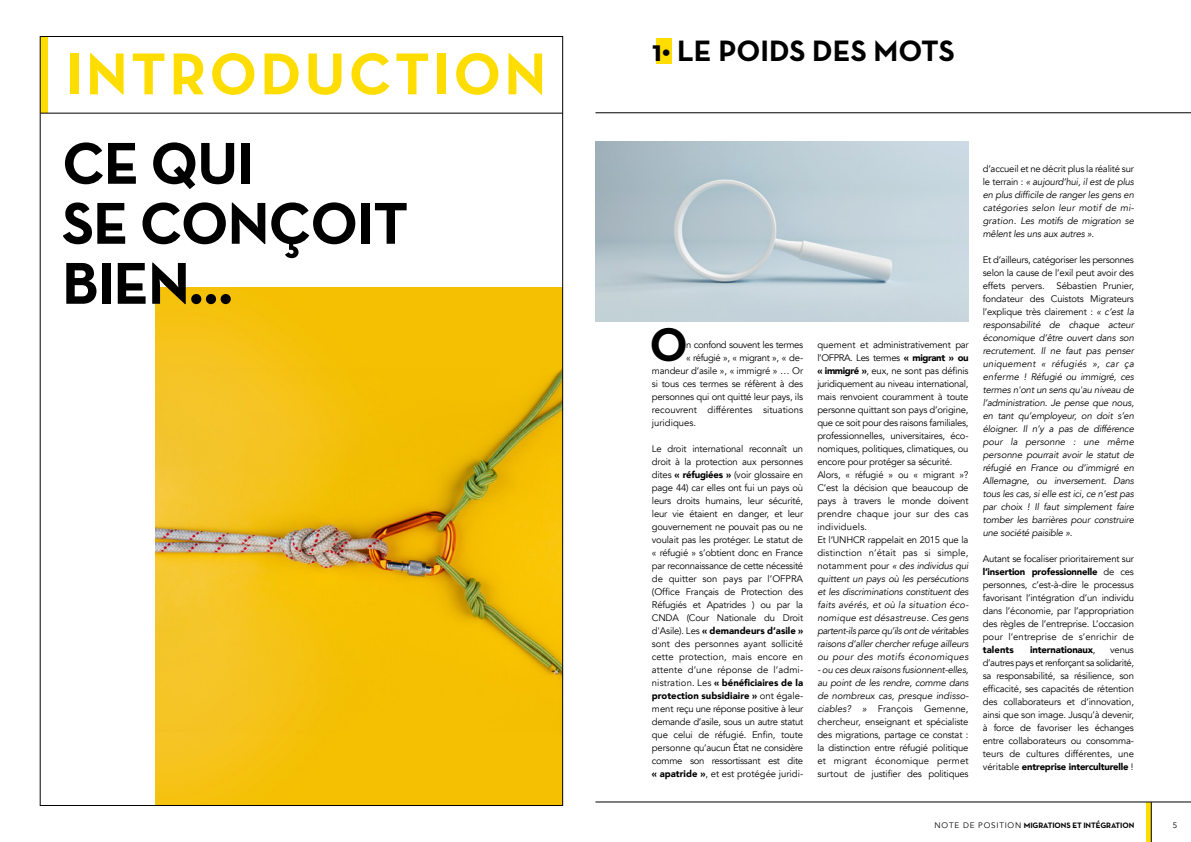
<style>
.page{position:relative;width:1191px;height:842px;background:#fff}
.page>*{position:absolute;margin:0;border:0;box-sizing:border-box;transform-origin:0 0}
.t1{font:700 60px/60px "Neutra Text";letter-spacing:-.02em;color:#000}
.t2{font:700 60px "Neutra Text";letter-spacing:.05em;color:#fd0}
.t3{font:700 48.2px "Neutra Text";color:#000}
.t4{font:700 30px "Neutra Text";color:#000}
.t5{font:9.5px/13px "Avenir";letter-spacing:-.02em;color:#000;text-align:justify}
.t6{font:italic 9.5px/13px "Avenir";letter-spacing:-.02em;color:#000;text-align:justify}
.t7{font:9.5px "Avenir";letter-spacing:-.04em;color:#000}
.t8{font:9.5px "Avenir";color:#000}
.t9{font:900 9.5px "Avenir";letter-spacing:-.02em;color:#000}
.t10{font:900 9.5px "Avenir";letter-spacing:.01em;color:#000}
.t11{font:700 8px "Neutra Text";letter-spacing:-.01em;color:#000}
.t12{font:8px "Avenir";color:#000}
.s1{font-weight:900}
.s2{font-style:italic}
.s3{font-style:normal}
.s4{font-weight:400}
.s5{font-family:"Avenir";font-weight:400}
</style>
<div class="page">
<div style="left:1146px;top:802px;width:5px;height:40px;background:#fd0"></div>
<hr style="left:595px;top:802px;width:596px;height:1px;background:#000">
<hr style="left:1151px;top:802px;width:1px;height:40px;background:#000">
<div style="left:40px;top:36px;width:8px;height:77px;background:#fd0"></div>
<img style="left:156px;top:287px;width:405px;height:517px">
<hr style="left:595px;top:113px;width:596px;height:1px;background:#000">
<div style="left:656px;top:38px;width:16px;height:26px;background:#fd0"></div>
<img style="left:595px;top:141px;width:374px;height:181px">
<hr style="left:40px;top:113px;width:522px;height:1px;background:#000">
<h1 class="t2" style="left:66px;top:36px;width:482px">INTRODUCTION</h1>
<h1 class="t1" style="left:62px;top:132px;width:348px">CE QUI<br>SE CONÇOIT<br>BIEN…</h1>
<h3 class="t4" style="left:652px;top:32px;width:304px">1• LE POIDS DES MOTS</h3>
<h2 class="t3" style="left:649px;top:315px;width:40px">O</h2>
<p class="t7" style="left:686px;top:339px;width:118px">n confond souvent les termes</p>
<p class="t7" style="left:686px;top:352px;width:118px">« réfugié », « migrant », « de-</p>
<p class="t5" style="left:652px;top:365px;width:153px">mandeur d’asile », « immigré » … Or</p>
<p class="t5" style="left:652px;top:378px;width:153px">si tous ces termes se réfèrent à des</p>
<p class="t5" style="left:652px;top:391px;width:153px">personnes qui ont quitté leur pays, ils</p>
<p class="t8" style="left:652px;top:404px;width:153px">recouvrent différentes situations</p>
<p class="t8" style="left:652px;top:417px;width:46px">juridiques.</p>
<p class="t5" style="left:652px;top:443px;width:153px">Le droit international reconnaît un droit à la protection aux personnes dites <span class="s1">« réfugiées »</span> (voir glossaire en page 44) car elles ont fui un pays où leurs droits humains, leur sécurité, leur vie étaient en danger, et leur gouvernement ne pouvait pas ou ne voulait pas les protéger. Le statut de « réfugié » s’obtient donc en France par reconnaissance de cette nécessité de quitter son pays par l’OFPRA (Office Français de Protection des Réfugiés et Apatrides ) ou par la CNDA (Cour Nationale du Droit d'Asile). Les <span class="s1">« demandeurs d’asile » </span>sont des personnes ayant sollicité cette protection, mais encore en attente d’une réponse de l’admi&shy;nistration. Les <span class="s1">« bénéficiaires de la protection subsidiaire »</span> ont égale&shy;ment reçu une réponse positive à leur demande d’asile, sous un autre statut que celui de réfugié. Enfin, toute personne qu’aucun État ne considère comme son ressortissant est dite <span class="s1">« apatride »</span>, et est protégée juridi-</p>
<p class="t5" style="left:817px;top:339px;width:153px;text-align:left">quement et administrativement par l’OFPRA. Les termes <span class="s1">« migrant » ou « immigré »</span>, eux, ne sont pas définis juridiquement au niveau international, mais renvoient couramment à toute personne quittant son pays d’origine, que ce soit pour des raisons familiales, professionnelles, universitaires, éco&shy;nomiques, politiques, climatiques, ou encore pour protéger sa sécurité.<br>Alors, « réfugié » ou « migrant »?<br>C’est la décision que beaucoup de pays à travers le monde doivent prendre chaque jour sur des cas individuels.<br>Et l’UNHCR rappelait en 2015 que la distinction n’était pas si simple, notamment pour <span class="s2">« des individus qui quittent un pays où les persécutions et les discriminations constituent des faits avérés, et où la situation éco&shy;nomique est désastreuse. Ces gens partent-ils parce qu’ils ont de véritables raisons d’aller chercher refuge ailleurs ou pour des motifs économiques</span></p>
<p class="t5" style="left:817px;top:663px;width:153px"><span class="s2">- ou ces deux raisons fusionnent-elles, au point de les rendre, comme dans de nombreux cas, presque indisso&shy;ciables? »</span> François Gemenne, chercheur, enseignant et spécialiste des migrations, partage ce constat : la distinction entre réfugié politique et migrant économique permet surtout de justifier des politiques</p>
<p class="t6" style="left:982px;top:163px;width:153px"><span class="s3">d’accueil et ne décrit plus la réalité sur le terrain :</span> « aujourd’hui, il est de plus en plus difficile de ranger les gens en catégories selon leur motif de mi&shy;gration. Les motifs de migration se mêlent les uns aux autres ».</p>
<p class="t6" style="left:982px;top:254px;width:153px"><span class="s3">Et d’ailleurs, catégoriser les personnes selon la cause de l’exil peut avoir des effets pervers. Sébastien Prunier, fondateur des Cuistots Migrateurs l’explique très clairement :</span> « c’est la responsabilité de chaque acteur économique d’être ouvert dans son recrutement. Il ne faut pas penser uniquement « réfugiés », car ça enferme ! Réfugié ou immigré, ces termes n'ont un sens qu'au niveau de l’administration. Je pense que nous, en tant qu’employeur, on doit s’en éloigner. Il n’y a pas de différence pour la personne : une même personne pourrait avoir le statut de réfugié en France ou d’immigré en Allemagne, ou inversement. Dans tous les cas, si elle est ici, ce n’est pas par choix ! Il faut simplement faire tomber les barrières pour construire une société paisible ».</p>
<p class="t5" style="left:982px;top:553px;width:153px">Autant se focaliser prioritairement sur <span class="s1">l’insertion professionnelle</span> de ces personnes, c’est-à-dire le processus favorisant l’intégration d’un individu dans l’économie, par l’appropriation des règles de l’entreprise. L’occasion pour l’entreprise de s’enrichir de</p>
<p class="t10" style="left:982px;top:642px;width:33px">talents</p>
<p class="t9" style="left:1030px;top:642px;width:67px">internationaux<span class="s4">,</span></p>
<p class="t5" style="left:982px;top:644px;width:153px;text-indent:127px">venus d’autres pays et renforçant sa solidarité, sa responsabilité, sa résilience, son efficacité, ses capacités de rétention des collaborateurs et d’innovation, ainsi que son image. Jusqu’à devenir, à force de favoriser les échanges entre collaborateurs ou consomma&shy;teurs de cultures différentes, une véritable <span class="s1">entreprise interculturelle</span> !</p>
<p class="t11" style="left:934px;top:820px;width:201px"><span class="s5">NOTE DE POSITION</span> MIGRATIONS ET INTÉGRATION</p>
<p class="t12" style="left:1172px;top:820px;width:6px">5</p>
</div>
